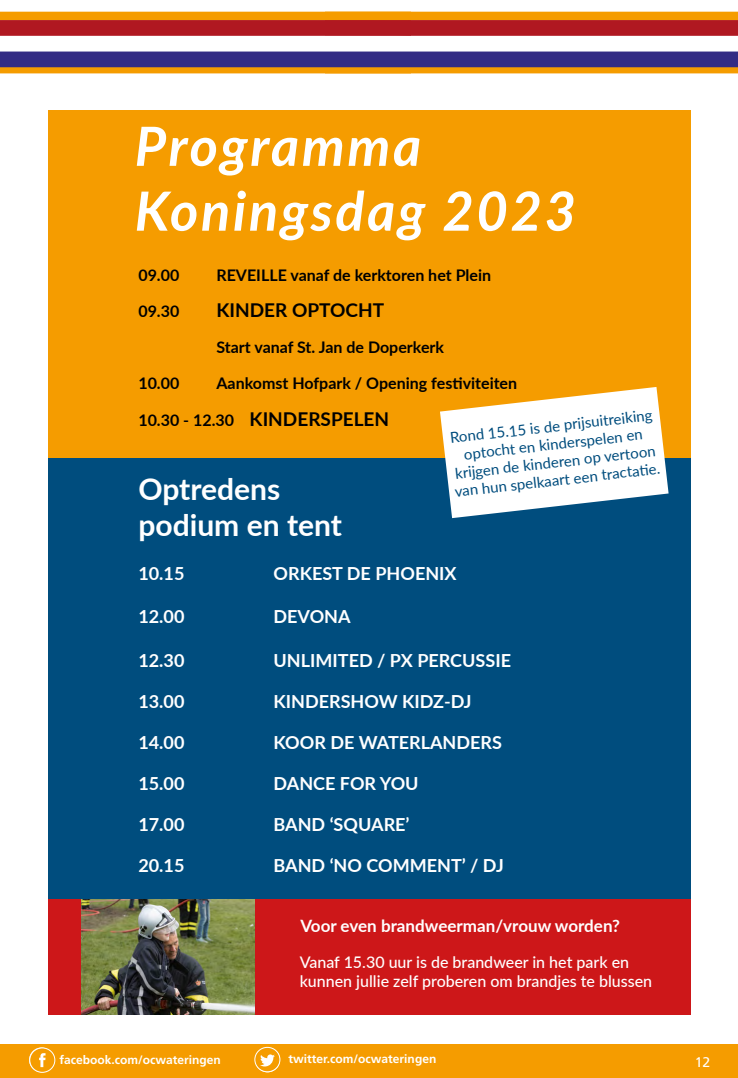
<style>
.page{position:relative;width:738px;height:1078px;background:#fff}
.page>*{position:absolute;margin:0;border:0;box-sizing:border-box;transform-origin:0 0}
.t1{font:italic 700 54px/64.8px "Lato";letter-spacing:.05em;color:#fff}
.t2{font:700 30px/36px "Lato";color:#fff}
.t3{font:700 19px "Lato";color:#000}
.t4{font:700 18px "Lato";color:#fff}
.t5{font:700 17px "Lato";color:#fff}
.t6{font:700 16px "Lato";color:#000}
.t7{font:500 16px/19.2px "Lato";color:#fff}
.t8{font:15px/18px "Lato";color:#004d7e;text-align:center}
.t9{font:14px "Frutiger";color:#fff}
.t10{font:700 12px "Frutiger";color:#fff}
.s1{font-size:16px}
</style>
<div class="page">
<svg style="left:0;top:12px;width:737px;height:61px"></svg>
<div style="left:0;top:1043px;width:737px;height:34px;background:#f59c00"></div>
<svg style="left:255px;top:1048px;width:25px;height:23px"></svg>
<div style="left:254px;top:1046px;width:26px;height:25px;border:1px solid #fff;border-radius:50%"></div>
<svg style="left:30px;top:1048px;width:25px;height:24px"></svg>
<div style="left:29px;top:1047px;width:26px;height:25px;border:1px solid #fff;border-radius:50%"></div>
<div style="left:48px;top:110px;width:642px;height:516px;background:#f59c00"></div>
<div style="left:48px;top:458px;width:642px;height:441px;background:#004d7e"></div>
<svg style="left:440px;top:387px;width:228px;height:131px"></svg>
<div style="left:48px;top:899px;width:642px;height:115px;background:#cd1719"></div>
<img style="left:81px;top:899px;width:173px;height:115px">
<h1 class="t1" style="left:135px;top:111px;width:442px">Programma<br>Koningsdag 2023</h1>
<p class="t6" style="left:138px;top:264px;width:42px">09.00</p>
<p class="t6" style="left:216px;top:264px;width:276px">REVEILLE vanaf de kerktoren het Plein</p>
<p class="t6" style="left:138px;top:300px;width:42px">09.30</p>
<p class="t3" style="left:216px;top:296px;width:169px">KINDER OPTOCHT</p>
<p class="t6" style="left:216px;top:336px;width:229px">Start vanaf St. Jan de Doperkerk</p>
<p class="t6" style="left:138px;top:372px;width:42px">10.00</p>
<p class="t6" style="left:216px;top:372px;width:302px">Aankomst Hofpark / Opening festiviteiten</p>
<p class="t3" style="left:138px;top:404px;width:252px"><span class="s1">10.30 - 12.30</span> KINDERSPELEN</p>
<p class="t8" style="left:447px;top:427px;width:208px;rotate:-6deg">Rond 15.15 is de prijsuitreiking optocht en kinderspelen en krijgen de kinderen op vertoon van hun spelkaart een tractati e.</p>
<h2 class="t2" style="left:138px;top:469px;width:205px">Optredens podium en tent</h2>
<p class="t4" style="left:138px;top:559px;width:48px">10.15</p>
<p class="t4" style="left:273px;top:559px;width:184px">ORKEST DE PHOENIX</p>
<p class="t4" style="left:138px;top:603px;width:48px">12.00</p>
<p class="t4" style="left:273px;top:603px;width:79px">DEVONA</p>
<p class="t4" style="left:138px;top:647px;width:48px">12.30</p>
<p class="t4" style="left:273px;top:647px;width:239px">UNLIMITED / PX PERCUSSIE</p>
<p class="t4" style="left:138px;top:688px;width:48px">13.00</p>
<p class="t4" style="left:273px;top:688px;width:199px">KINDERSHOW KIDZ-DJ</p>
<p class="t4" style="left:138px;top:729px;width:48px">14.00</p>
<p class="t4" style="left:273px;top:729px;width:230px">KOOR DE WATERLANDERS</p>
<p class="t4" style="left:138px;top:770px;width:48px">15.00</p>
<p class="t4" style="left:273px;top:770px;width:146px">DANCE FOR YOU</p>
<p class="t4" style="left:138px;top:811px;width:48px">17.00</p>
<p class="t4" style="left:273px;top:811px;width:137px">BAND ‘SQUARE’</p>
<p class="t4" style="left:138px;top:852px;width:48px">20.15</p>
<p class="t4" style="left:273px;top:852px;width:231px">BAND ‘NO COMMENT’ / DJ</p>
<p class="t5" style="left:300px;top:912px;width:321px">Voor even brandweerman/vrouw worden?</p>
<p class="t7" style="left:299px;top:951px;width:354px">Vanaf 15.30 uur is de brandweer in het park en kunnen jullie zelf proberen om brandjes te blussen</p>
<p class="t10" style="left:59px;top:1052px;width:163px">facebook.com/ocwateringen</p>
<p class="t10" style="left:288px;top:1051px;width:149px">twitter.com/ocwateringen</p>
<p class="t9" style="left:694px;top:1053px;width:17px">12</p>
</div>
